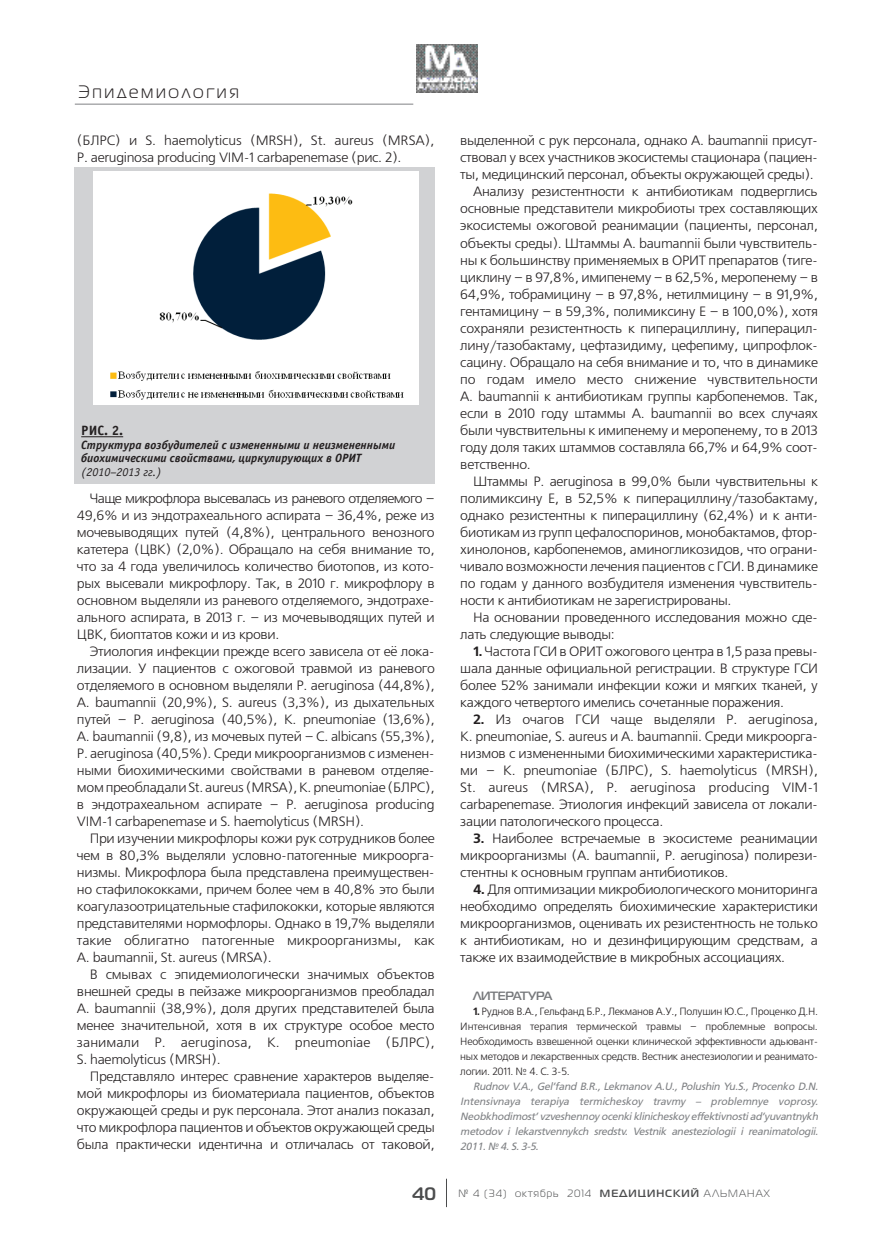
<style>
.page{position:relative;width:893px;height:1255px;background:#fff}
.page>*{position:absolute;margin:0;border:0;box-sizing:border-box;transform-origin:0 0}
.t1{font:18px "Magistral C";letter-spacing:.15em;color:#231f20}
.Text_11{font:13.5px/17px "Free Set C";letter-spacing:-.025em;color:#231f20;text-align:justify}
.ТАБ_И_РИС_НОВЫЕ{font:700 13.5px "Officina Sans C";color:#231f20}
.ТАБ_И_РИС_НОВЫЕ-2{font:italic 700 12px "Officina Sans C";color:#231f20}
.ТАБ_И_РИС_НОВЫЕ-3{font:italic 12px "Officina Sans C";color:#231f20}
.Lit{font:700 12px "Magistral C";letter-spacing:-.025em;color:#76787b}
.Literatura{font:italic 10.5px/15px "Free Set C";letter-spacing:-.025em;color:#808285;text-align:justify}
.Literatura-2{font:10.5px/15px "Free Set C";letter-spacing:-.025em;color:#231f20;text-align:justify}
.t2{font:10.5px "Magistral C";letter-spacing:.1em;color:#4b4c4d}
.s1{font-weight:700}
.s2{font-weight:700;font-size:18px}
</style>
<div class="page">
<svg style="left:417px;top:92px;width:61px;height:1px"></svg>
<img style="left:417px;top:44px;width:61px;height:48px">
<hr style="left:75px;top:104px;width:338px;height:1px;background:#808285">
<svg style="left:446px;top:1178px;width:1px;height:28px"></svg>
<div style="left:74px;top:167px;width:361px;height:316px;background:#d1d2d4"></div>
<hr style="left:81px;top:436px;width:42px;height:1px;background:#231f20">
<img style="left:93px;top:172px;width:325px;height:232px">
<h1 class="t1" style="left:78px;top:83px;width:162px">Эпидемиология</h1>
<p class="Text_11" style="left:77px;top:133px;width:359px">(БЛРС) и S. haemоlуticus (MRSН), St. aureus (MRSA),<br>P. aeruginosa producing VIM-1 carbapenemase (рис. 2).</p>
<p class="ТАБ_И_РИС_НОВЫЕ" style="left:81px;top:423px;width:43px">РИС. 2.</p>
<p class="ТАБ_И_РИС_НОВЫЕ-2" style="left:81px;top:438px;width:316px">Структура возбудителей с измененными и неизмененными</p>
<p class="ТАБ_И_РИС_НОВЫЕ-2" style="left:81px;top:451px;width:282px">биохимическими свойствами, циркулирующих в ОРИТ</p>
<p class="ТАБ_И_РИС_НОВЫЕ-3" style="left:81px;top:465px;width:82px">(2010–2013 гг.)</p>
<p class="Text_11" style="left:77px;top:490px;width:359px;text-indent:13px">Чаще микрофлора высевалась из раневого отделяемого – 49,6% и из эндотрахеального аспирата – 36,4%, реже из мочевыводящих путей (4,8%), центрального венозного катетера (ЦВК) (2,0%). Обращало на себя внимание то, что за 4 года увеличилось количество биотопов, из кото&shy;рых высевали микрофлору. Так, в 2010 г. микрофлору в основном выделяли из раневого отделяемого, эндотрахе&shy;ального аспирата, в 2013 г. – из мочевыводящих путей и ЦВК, биоптатов кожи и из крови.</p>
<p class="Text_11" style="left:77px;top:643px;width:359px;text-indent:13px">Этиология инфекции прежде всего зависела от её лока&shy;лизации. У пациентов с ожоговой травмой из раневого отделяемого в основном выделяли P. aeruginosa (44,8%), A. baumannii (20,9%), S. aureus (3,3%), из дыхательных путей – P. aeruginosa (40,5%), K. pneumoniae (13,6%), A. baumannii (9,8), из мочевых путей – C. albicans (55,3%), P. aeruginosa (40,5%). Среди микроорганизмов с изменен&shy;ными биохимическими свойствами в раневом отделяе&shy;мом преобладали St. aureus (MRSA), K. pneumoniae (БЛРС), в эндотрахеальном аспирате – P. aeruginosa producing VIM-1 carbapenemase и S. haemоlуticus (MRSH).</p>
<p class="Text_11" style="left:77px;top:830px;width:359px;text-indent:13px">При изучении микрофлоры кожи рук сотрудников более чем в 80,3% выделяли условно-патогенные микроорга&shy;низмы. Микрофлора была представлена преимуществен&shy;но стафилококками, причем более чем в 40,8% это были коагулазоотрицательные стафилококки, которые являются представителями нормофлоры. Однако в 19,7% выделяли такие облигатно патогенные микроорганизмы, как A. baumannii, St. aureus (MRSA).</p>
<p class="Text_11" style="left:77px;top:966px;width:359px;text-indent:13px">В смывах с эпидемиологически значимых объектов внешней среды в пейзаже микроорганизмов преобладал A. baumannii (38,9%), доля других представителей была менее значительной, хотя в их структуре особое место занимали P. aeruginosa, K. pneumoniae (БЛРС), S. haemоlуticus (MRSH).</p>
<p class="Text_11" style="left:77px;top:1068px;width:359px;text-indent:13px">Представляло интерес сравнение характеров выделяе&shy;мой микрофлоры из биоматериала пациентов, объектов окружающей среды и рук персонала. Этот анализ показал, что микрофлора пациентов и объектов окружающей среды была практически идентична и отличалась от таковой,</p>
<p class="Text_11" style="left:460px;top:133px;width:359px">выделенной с рук персонала, однако A. baumannii присут&shy;ствовал у всех участников экосистемы стационара (пациен&shy;ты, медицинский персонал, объекты окружающей среды).</p>
<p class="Text_11" style="left:460px;top:184px;width:359px;text-indent:13px">Анализу резистентности к антибиотикам подверглись основные представители микробиоты трех составляющих экосистемы ожоговой реанимации (пациенты, персонал, объекты среды). Штаммы A. baumannii были чувствитель&shy;ны к большинству применяемых в ОРИТ препаратов (тиге&shy;циклину – в 97,8%, имипенему – в 62,5%, меропенему – в 64,9%, тобрамицину – в 97,8%, нетилмицину – в 91,9%, гентамицину – в 59,3%, полимиксину Е – в 100,0%), хотя сохраняли резистентность к пиперациллину, пиперацил&shy;лину/тазобактаму, цефтазидиму, цефепиму, ципрофлок&shy;сацину. Обращало на себя внимание и то, что в динамике по годам имело место снижение чувствительности A. baumannii к антибиотикам группы карбопенемов. Так, если в 2010 году штаммы A. baumannii во всех случаях были чувствительны к имипенему и меропенему, то в 2013 году доля таких штаммов составляла 66,7% и 64,9% соот&shy;ветственно.</p>
<p class="Text_11" style="left:460px;top:473px;width:359px;text-indent:13px">Штаммы P. аeruginosa в 99,0% были чувствительны к полимиксину Е, в 52,5% к пиперациллину/тазобактаму, однако резистентны к пиперациллину (62,4%) и к анти&shy;биотикам из групп цефалоспоринов, монобактамов, фтор&shy;хинолонов, карбопенемов, аминогликозидов, что ограни&shy;чивало возможности лечения пациентов с ГСИ. В динамике по годам у данного возбудителя изменения чувствитель&shy;ности к антибиотикам не зарегистрированы.</p>
<p class="Text_11" style="left:460px;top:609px;width:359px;text-indent:13px">На основании проведенного исследования можно сде&shy;лать следующие выводы:</p>
<p class="Text_11" style="left:460px;top:643px;width:359px;text-indent:13px"><span class="s1">1.</span> Частота ГСИ в ОРИТ ожогового центра в 1,5 раза превы&shy;шала данные официальной регистрации. В структуре ГСИ более 52% занимали инфекции кожи и мягких тканей, у каждого четвертого имелись сочетанные поражения.</p>
<p class="Text_11" style="left:460px;top:711px;width:359px;text-indent:13px"><span class="s1">2.</span> Из очагов ГСИ чаще выделяли P. aeruginosa, K. pneumoniae, S. aureus и A. baumannii. Среди микроорга&shy;низмов с измененными биохимическими характеристика&shy;ми – K. pneumoniae (БЛРС), S. haemоlуticus (MRSH), St. aureus (MRSA), P. aeruginosa producing VIM-1 carbapenemase. Этиология инфекций зависела от локали&shy;зации патологического процесса.</p>
<p class="Text_11" style="left:460px;top:830px;width:359px;text-indent:13px"><span class="s1">3.</span> Наиболее встречаемые в экосистеме реанимации микроорганизмы (A. baumannii, Р. аeruginosa) полирези&shy;стентны к основным группам антибиотиков.</p>
<p class="Text_11" style="left:460px;top:881px;width:359px;text-indent:13px"><span class="s1">4.</span> Для оптимизации микробиологического мониторинга необходимо определять биохимические характеристики микроорганизмов, оценивать их резистентность не только к антибиотикам, но и дезинфицирующим средствам, а также их взаимодействие в микробных ассоциациях.</p>
<p class="Lit" style="left:473px;top:988px;width:81px">ЛИТЕРАТУРА</p>
<p class="Literatura-2" style="left:460px;top:1004px;width:359px;text-indent:13px"><span class="s1">1.</span> Руднов В.А., Гельфанд Б.Р., Лекманов А.У., Полушин Ю.С., Проценко Д.Н.<br>Интенсивная терапия термической травмы – проблемные вопросы.<br>Необходимость взвешенной оценки клинической эффективности адьювант&shy;ных методов и лекарственных средств. Вестник анестезиологии и реанимато&shy;логии. 2011. № 4. С. 3-5.</p>
<p class="Literatura" style="left:460px;top:1079px;width:359px;text-indent:13px">Rudnov V.A., Gel’fand B.R., Lekmanov A.U., Polushin Yu.S., Procenko D.N.<br>Intensivnaya terapiya termicheskoy travmy – problemnye voprosy.<br>Neobkhodimost’ vzveshennoy ocenki klinicheskoy effektivnosti ad’yuvantnykh metodov i lekarstvennykch sredstv. Vestnik anesteziologii i reanimatologii.<br>2011. № 4. S. 3-5.</p>
<p class="t2" style="left:412px;top:1187px;width:359px"><span class="s2">40</span> № 4 (34) октябрь 2014 <span class="s1">МЕДИЦИНСКИЙ</span> АЛЬМАНАХ</p>
</div>
